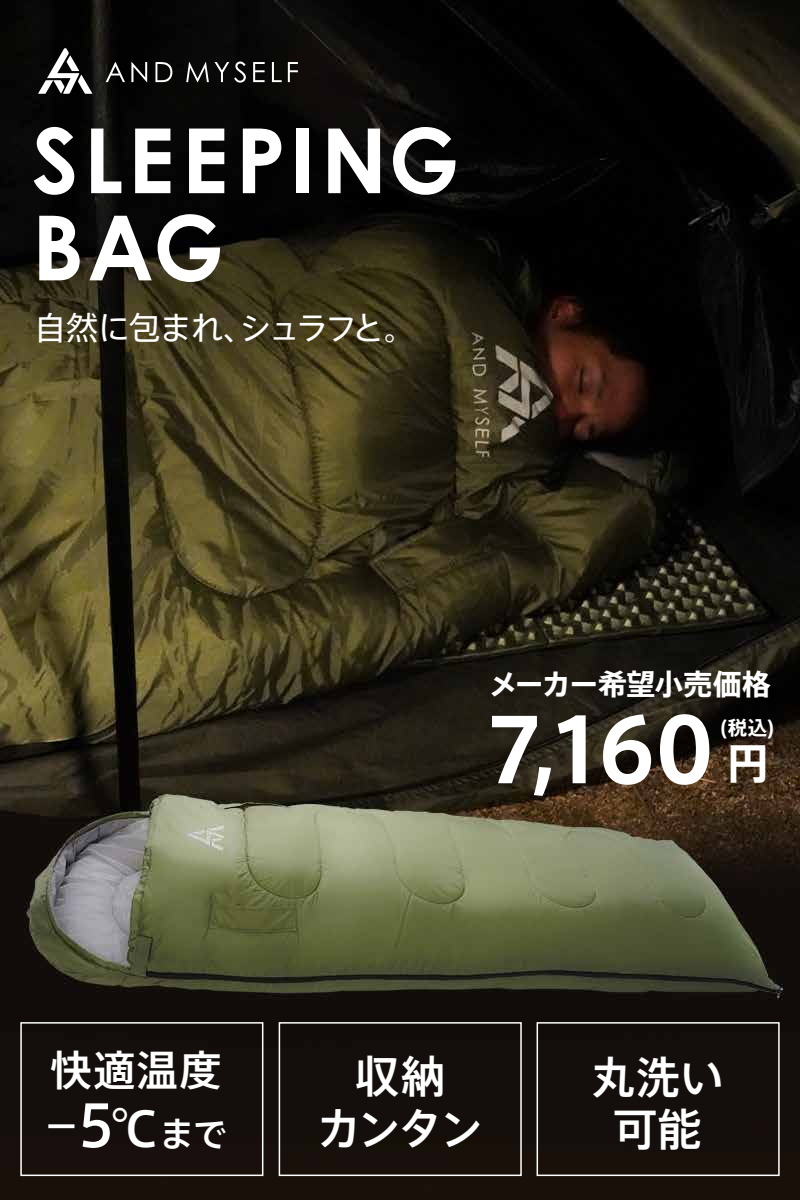
<style>
.page{position:relative;width:800px;height:1200px;background:#fff}
.page>*{position:absolute;margin:0;border:0;box-sizing:border-box;transform-origin:0 0}
.t1{font:700 90px/87.2px "Century Gothic Pro";letter-spacing:.05em;color:#fff}
.t2{font:87.8px "Axis Basic Pro N B";color:#fff}
.t3{font:44.3px/51.8px "Axis Basic Pro N M";letter-spacing:-.015em;color:#fff;text-align:center}
.t4{font:42.7px "Axis Basic Pro N B";color:#fff}
.t5{font:41.9px "Axis Basic Pro N M";color:#fff}
.t6{font:34.8px "Axis Basic Pro N M";color:#fff}
.t7{font:32.4px "Axis Basic Pro N R";letter-spacing:-.055em;color:#fff}
.t8{font:28.9px "Axis Basic Pro N B";letter-spacing:-.01em;color:#fff}
.t9{font:19.4px "Axis Basic Pro N B";color:#fff}
.s1{font-size:43.5px}
.s2{font-size:56.9px}
.s3{font-size:47.5px}
</style>
<div class="page">
<img style="left:0;top:0;width:800px;height:1200px">
<svg style="left:38px;top:48px;width:54px;height:46px"></svg>
<svg style="left:106px;top:62px;width:19px;height:20px"></svg>
<svg style="left:131px;top:62px;width:16px;height:20px"></svg>
<svg style="left:155px;top:62px;width:17px;height:20px"></svg>
<svg style="left:186px;top:62px;width:23px;height:20px"></svg>
<svg style="left:215px;top:62px;width:31px;height:21px"></svg>
<svg style="left:253px;top:62px;width:12px;height:20px"></svg>
<svg style="left:272px;top:62px;width:10px;height:20px"></svg>
<svg style="left:288px;top:62px;width:10px;height:20px"></svg>
<div style="left:20px;top:1022px;width:243px;height:154px;border:2px solid #fff"></div>
<div style="left:279px;top:1022px;width:243px;height:154px;border:2px solid #fff"></div>
<div style="left:537px;top:1022px;width:243px;height:154px;border:2px solid #fff"></div>
<h1 class="t1" style="left:32px;top:116px;width:429px">SLEEPING<br>BAG</h1>
<p class="t7" style="left:34px;top:304px;width:384px">自然に包まれ、シュラフと。</p>
<p class="t8" style="left:489px;top:663px;width:284px">メーカー希望小売価格</p>
<h2 class="t2" style="left:484px;top:684px;width:232px">7,160</h2>
<p class="t9" style="left:720px;top:713px;width:56px">(税込)</p>
<h3 class="t4" style="left:727px;top:730px;width:44px">円</h3>
<p class="t5" style="left:50px;top:1038px;width:173px">快適温度</p>
<p class="t6" style="left:44px;top:1108px;width:185px"><span class="s1">－</span><span class="s2">5</span><span class="s3">℃</span>まで</p>
<h3 class="t3" style="left:317px;top:1047px;width:168px">収納<br>カンタン</h3>
<h3 class="t3" style="left:591px;top:1049px;width:134px">丸洗い可能</h3>
</div>
